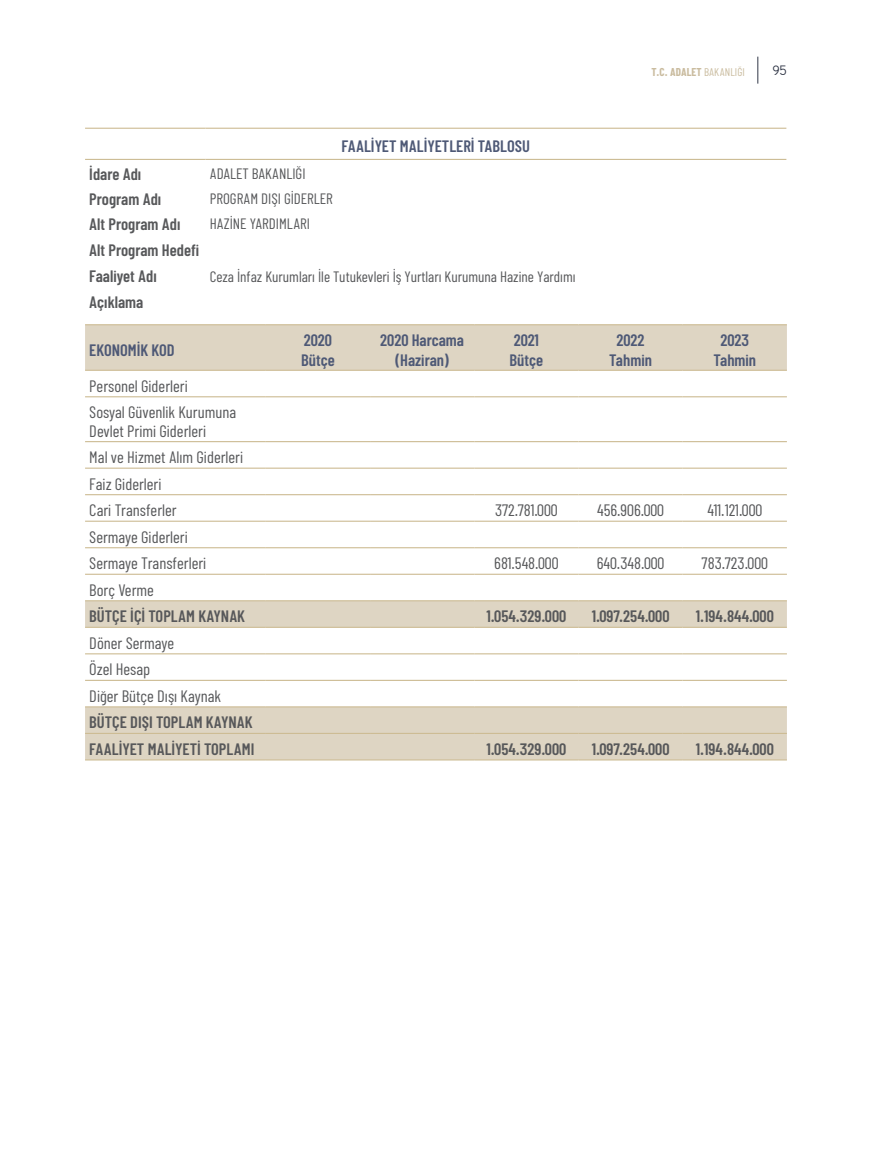
<style>
.page{position:relative;width:872px;height:1149px;background:#fff}
.page>*{position:absolute;margin:0;border:0;box-sizing:border-box;transform-origin:0 0}
.t1{font:16.5px/19.8px "Barlow Condensed";color:#57585a}
.t2{font:600 16.5px "Barlow Condensed";color:#57585a}
.t3{font:600 16.5px "Barlow Condensed";color:#4e5976}
.t4{font:15px "Barlow Condensed";color:#57585a}
.t5{font:13.5px "Aaux Pro";color:#303646}
.t6{font:700 11.1px "Barlow Condensed";letter-spacing:.01em;color:#cabc9f}
.s1{font-weight:400}
</style>
<div class="page">
<svg style="left:757px;top:57px;width:1px;height:27px"></svg>
<hr style="left:85px;top:128px;width:121px;height:1px;background:#cdbc94">
<hr style="left:206px;top:128px;width:580px;height:1px;background:#cdbc94">
<hr style="left:85px;top:159px;width:121px;height:1px;background:#cdbc94">
<hr style="left:206px;top:159px;width:580px;height:1px;background:#cdbc94">
<svg style="left:85px;top:325px;width:702px;height:434px"></svg>
<hr style="left:85px;top:324px;width:181px;height:1px;background:#cdbc94">
<hr style="left:266px;top:324px;width:104px;height:1px;background:#cdbc94">
<hr style="left:370px;top:324px;width:104px;height:1px;background:#cdbc94">
<hr style="left:474px;top:324px;width:104px;height:1px;background:#cdbc94">
<hr style="left:578px;top:324px;width:104px;height:1px;background:#cdbc94">
<hr style="left:682px;top:324px;width:105px;height:1px;background:#cdbc94">
<hr style="left:85px;top:369px;width:181px;height:2px;background:#cdbc94">
<hr style="left:266px;top:369px;width:104px;height:2px;background:#cdbc94">
<hr style="left:370px;top:369px;width:104px;height:2px;background:#cdbc94">
<hr style="left:474px;top:369px;width:104px;height:2px;background:#cdbc94">
<hr style="left:578px;top:369px;width:104px;height:2px;background:#cdbc94">
<hr style="left:682px;top:369px;width:105px;height:2px;background:#cdbc94">
<hr style="left:85px;top:396px;width:181px;height:1px;background:#cdbc94">
<hr style="left:266px;top:396px;width:104px;height:1px;background:#cdbc94">
<hr style="left:370px;top:396px;width:104px;height:1px;background:#cdbc94">
<hr style="left:474px;top:396px;width:104px;height:1px;background:#cdbc94">
<hr style="left:578px;top:396px;width:104px;height:1px;background:#cdbc94">
<hr style="left:682px;top:396px;width:105px;height:1px;background:#cdbc94">
<hr style="left:85px;top:441px;width:181px;height:1px;background:#cdbc94">
<hr style="left:266px;top:441px;width:104px;height:1px;background:#cdbc94">
<hr style="left:370px;top:441px;width:104px;height:1px;background:#cdbc94">
<hr style="left:474px;top:441px;width:104px;height:1px;background:#cdbc94">
<hr style="left:578px;top:441px;width:104px;height:1px;background:#cdbc94">
<hr style="left:682px;top:441px;width:105px;height:1px;background:#cdbc94">
<hr style="left:85px;top:467px;width:181px;height:1px;background:#cdbc94">
<hr style="left:266px;top:467px;width:104px;height:1px;background:#cdbc94">
<hr style="left:370px;top:467px;width:104px;height:1px;background:#cdbc94">
<hr style="left:474px;top:467px;width:104px;height:1px;background:#cdbc94">
<hr style="left:578px;top:467px;width:104px;height:1px;background:#cdbc94">
<hr style="left:682px;top:467px;width:105px;height:1px;background:#cdbc94">
<hr style="left:85px;top:494px;width:181px;height:1px;background:#cdbc94">
<hr style="left:266px;top:494px;width:104px;height:1px;background:#cdbc94">
<hr style="left:370px;top:494px;width:104px;height:1px;background:#cdbc94">
<hr style="left:474px;top:494px;width:104px;height:1px;background:#cdbc94">
<hr style="left:578px;top:494px;width:104px;height:1px;background:#cdbc94">
<hr style="left:682px;top:494px;width:105px;height:1px;background:#cdbc94">
<hr style="left:85px;top:520px;width:181px;height:1px;background:#cdbc94">
<hr style="left:266px;top:520px;width:104px;height:1px;background:#cdbc94">
<hr style="left:370px;top:520px;width:104px;height:1px;background:#cdbc94">
<hr style="left:474px;top:520px;width:104px;height:1px;background:#cdbc94">
<hr style="left:578px;top:520px;width:104px;height:1px;background:#cdbc94">
<hr style="left:682px;top:520px;width:105px;height:1px;background:#cdbc94">
<hr style="left:85px;top:547px;width:181px;height:1px;background:#cdbc94">
<hr style="left:266px;top:547px;width:104px;height:1px;background:#cdbc94">
<hr style="left:370px;top:547px;width:104px;height:1px;background:#cdbc94">
<hr style="left:474px;top:547px;width:104px;height:1px;background:#cdbc94">
<hr style="left:578px;top:547px;width:104px;height:1px;background:#cdbc94">
<hr style="left:682px;top:547px;width:105px;height:1px;background:#cdbc94">
<hr style="left:85px;top:573px;width:181px;height:1px;background:#cdbc94">
<hr style="left:266px;top:573px;width:104px;height:1px;background:#cdbc94">
<hr style="left:370px;top:573px;width:104px;height:1px;background:#cdbc94">
<hr style="left:474px;top:573px;width:104px;height:1px;background:#cdbc94">
<hr style="left:578px;top:573px;width:104px;height:1px;background:#cdbc94">
<hr style="left:682px;top:573px;width:105px;height:1px;background:#cdbc94">
<hr style="left:85px;top:653px;width:181px;height:1px;background:#cdbc94">
<hr style="left:266px;top:653px;width:104px;height:1px;background:#cdbc94">
<hr style="left:370px;top:653px;width:104px;height:1px;background:#cdbc94">
<hr style="left:474px;top:653px;width:104px;height:1px;background:#cdbc94">
<hr style="left:578px;top:653px;width:104px;height:1px;background:#cdbc94">
<hr style="left:682px;top:653px;width:105px;height:1px;background:#cdbc94">
<hr style="left:85px;top:679px;width:181px;height:1px;background:#cdbc94">
<hr style="left:266px;top:679px;width:104px;height:1px;background:#cdbc94">
<hr style="left:370px;top:679px;width:104px;height:1px;background:#cdbc94">
<hr style="left:474px;top:679px;width:104px;height:1px;background:#cdbc94">
<hr style="left:578px;top:679px;width:104px;height:1px;background:#cdbc94">
<hr style="left:682px;top:679px;width:105px;height:1px;background:#cdbc94">
<hr style="left:85px;top:600px;width:181px;height:1px;background:#cdbc94">
<hr style="left:266px;top:600px;width:104px;height:1px;background:#cdbc94">
<hr style="left:370px;top:600px;width:104px;height:1px;background:#cdbc94">
<hr style="left:474px;top:600px;width:104px;height:1px;background:#cdbc94">
<hr style="left:578px;top:600px;width:104px;height:1px;background:#cdbc94">
<hr style="left:682px;top:600px;width:105px;height:1px;background:#cdbc94">
<hr style="left:85px;top:626px;width:181px;height:1px;background:#cdbc94">
<hr style="left:266px;top:626px;width:104px;height:1px;background:#cdbc94">
<hr style="left:370px;top:626px;width:104px;height:1px;background:#cdbc94">
<hr style="left:474px;top:626px;width:104px;height:1px;background:#cdbc94">
<hr style="left:578px;top:626px;width:104px;height:1px;background:#cdbc94">
<hr style="left:682px;top:626px;width:105px;height:1px;background:#cdbc94">
<hr style="left:85px;top:706px;width:181px;height:1px;background:#cdbc94">
<hr style="left:266px;top:706px;width:104px;height:1px;background:#cdbc94">
<hr style="left:370px;top:706px;width:104px;height:1px;background:#cdbc94">
<hr style="left:474px;top:706px;width:104px;height:1px;background:#cdbc94">
<hr style="left:578px;top:706px;width:104px;height:1px;background:#cdbc94">
<hr style="left:682px;top:706px;width:105px;height:1px;background:#cdbc94">
<hr style="left:85px;top:732px;width:181px;height:1px;background:#cdbc94">
<hr style="left:266px;top:732px;width:104px;height:1px;background:#cdbc94">
<hr style="left:370px;top:732px;width:104px;height:1px;background:#cdbc94">
<hr style="left:474px;top:732px;width:104px;height:1px;background:#cdbc94">
<hr style="left:578px;top:732px;width:104px;height:1px;background:#cdbc94">
<hr style="left:682px;top:732px;width:105px;height:1px;background:#cdbc94">
<hr style="left:85px;top:759px;width:181px;height:1px;background:#cdbc94">
<hr style="left:266px;top:759px;width:104px;height:1px;background:#cdbc94">
<hr style="left:370px;top:759px;width:104px;height:1px;background:#cdbc94">
<hr style="left:474px;top:759px;width:104px;height:1px;background:#cdbc94">
<hr style="left:578px;top:759px;width:104px;height:1px;background:#cdbc94">
<hr style="left:682px;top:759px;width:105px;height:1px;background:#cdbc94">
<p class="t3" style="left:341px;top:136px;width:190px">FAALİYET MALİYETLERİ TABLOSU</p>
<p class="t2" style="left:89px;top:164px;width:54px">İdare Adı</p>
<p class="t4" style="left:210px;top:165px;width:97px">ADALET BAKANLIĞI</p>
<p class="t2" style="left:89px;top:189px;width:73px">Program Adı</p>
<p class="t4" style="left:210px;top:190px;width:125px">PROGRAM DIŞI GİDERLER</p>
<p class="t2" style="left:89px;top:214px;width:93px">Alt Program Adı</p>
<p class="t4" style="left:210px;top:215px;width:102px">HAZİNE YARDIMLARI</p>
<p class="t2" style="left:89px;top:240px;width:111px">Alt Program Hedefi</p>
<p class="t2" style="left:89px;top:266px;width:69px">Faaliyet Adı</p>
<p class="t4" style="left:210px;top:267px;width:367px">Ceza İnfaz Kurumları İle Tutukevleri İş Yurtları Kurumuna Hazine Yardımı</p>
<p class="t2" style="left:89px;top:292px;width:56px">Açıklama</p>
<p class="t3" style="left:89px;top:339px;width:87px">EKONOMİK KOD</p>
<p class="t3" style="left:380px;top:329px;width:85px">2020 Harcama</p>
<p class="t3" style="left:395px;top:349px;width:55px">(Haziran)</p>
<p class="t3" style="left:304px;top:329px;width:30px">2020</p>
<p class="t3" style="left:301px;top:349px;width:35px">Bütçe</p>
<p class="t3" style="left:514px;top:329px;width:27px">2021</p>
<p class="t3" style="left:509px;top:349px;width:35px">Bütçe</p>
<p class="t6" style="left:651px;top:65px;width:95px">T.C. ADALET <span class="s1">BAKANLIĞI</span></p>
<p class="t5" style="left:772px;top:62px;width:16px">95</p>
<p class="t3" style="left:616px;top:329px;width:30px">2022</p>
<p class="t3" style="left:609px;top:349px;width:44px">Tahmin</p>
<p class="t3" style="left:720px;top:329px;width:30px">2023</p>
<p class="t3" style="left:713px;top:349px;width:44px">Tahmin</p>
<p class="t1" style="left:89px;top:375px;width:100px">Personel Giderleri</p>
<p class="t1" style="left:89px;top:401px;width:148px">Sosyal Güvenlik Kurumuna<br>Devlet Primi Giderleri</p>
<p class="t1" style="left:89px;top:446px;width:155px">Mal ve Hizmet Alım Giderleri</p>
<p class="t1" style="left:89px;top:473px;width:74px">Faiz Giderleri</p>
<p class="t1" style="left:89px;top:499px;width:89px">Cari Transferler</p>
<p class="t1" style="left:495px;top:499px;width:64px">372.781.000</p>
<p class="t1" style="left:597px;top:499px;width:69px">456.906.000</p>
<p class="t1" style="left:707px;top:499px;width:56px">411.121.000</p>
<p class="t1" style="left:89px;top:526px;width:100px">Sermaye Giderleri</p>
<p class="t1" style="left:89px;top:553px;width:118px">Sermaye Transferleri</p>
<p class="t1" style="left:494px;top:553px;width:66px">681.548.000</p>
<p class="t1" style="left:597px;top:553px;width:69px">640.348.000</p>
<p class="t1" style="left:701px;top:553px;width:68px">783.723.000</p>
<p class="t1" style="left:89px;top:579px;width:66px">Borç Verme</p>
<p class="t2" style="left:89px;top:606px;width:157px">BÜTÇE İÇİ TOPLAM KAYNAK</p>
<p class="t2" style="left:486px;top:606px;width:81px">1.054.329.000</p>
<p class="t2" style="left:591px;top:606px;width:79px">1.097.254.000</p>
<p class="t2" style="left:696px;top:606px;width:80px">1.194.844.000</p>
<p class="t1" style="left:89px;top:632px;width:86px">Döner Sermaye</p>
<p class="t1" style="left:89px;top:659px;width:63px">Özel Hesap</p>
<p class="t1" style="left:89px;top:685px;width:133px">Diğer Bütçe Dışı Kaynak</p>
<p class="t2" style="left:89px;top:712px;width:165px">BÜTÇE DIŞI TOPLAM KAYNAK</p>
<p class="t2" style="left:89px;top:738px;width:167px">FAALİYET MALİYETİ TOPLAMI</p>
<p class="t2" style="left:486px;top:738px;width:81px">1.054.329.000</p>
<p class="t2" style="left:591px;top:738px;width:79px">1.097.254.000</p>
<p class="t2" style="left:696px;top:738px;width:80px">1.194.844.000</p>
</div>
